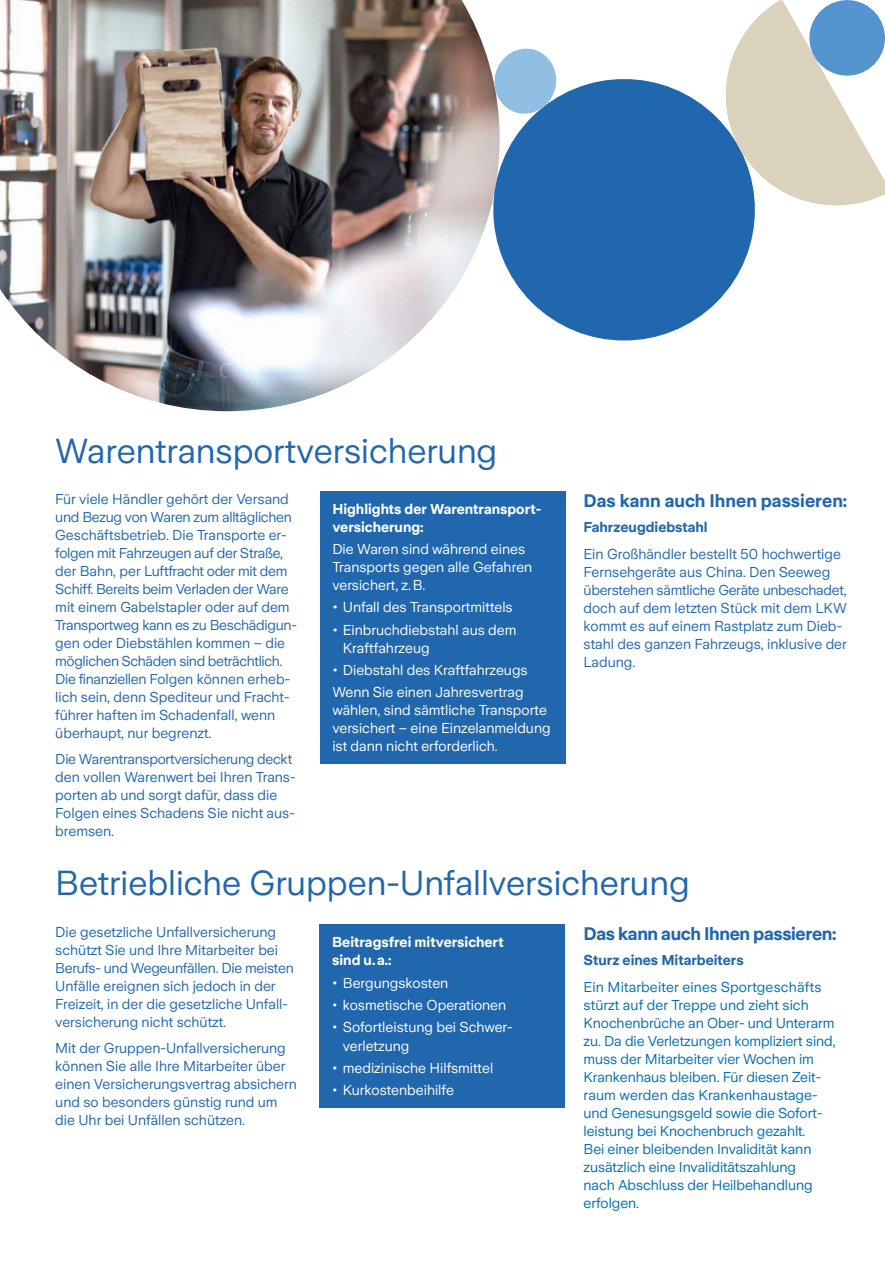
<style>
.page{position:relative;width:885px;height:1263px;background:#fff}
.page>*{position:absolute;margin:0;border:0;box-sizing:border-box;transform-origin:0 0}
.t1{font:34.5px "Zurich Sans";color:#2167ae}
.t2{font:700 18px "Zurich Sans";letter-spacing:-.015em;color:#2167ae}
.t3{font:14.25px/18px "Zurich Sans";color:#2167ae}
.t4{font:14.25px/18px "Zurich Sans";letter-spacing:-.005em;color:#006eb6}
.t5{font:14.25px/18px "Zurich Sans";color:#fff}
.t6{font:700 14.25px/18px "Zurich Sans";color:#fff}
.t7{font:700 14.25px "Zurich Sans";color:#2167ae}
</style>
<div class="page">
<div style="left:319px;top:491px;width:246px;height:273px;background:#2167ae"></div>
<div style="left:319px;top:924px;width:246px;height:184px;background:#2167ae"></div>
<img style="left:0;top:0;width:490px;height:411px">
<svg style="left:480px;top:66px;width:275px;height:287px;fill:#2167ae"></svg>
<svg style="left:710px;top:0;width:174px;height:221px"></svg>
<svg style="left:491px;top:48px;width:68px;height:69px"></svg>
<h1 class="t1" style="left:55px;top:433px;width:443px">Warentransportversicherung</h1>
<p class="t6" style="left:332px;top:500px;width:210px">Highlights der Warentransport&shy;versicherung:</p>
<p class="t5" style="left:332px;top:540px;width:201px">Die Waren sind während eines<br>Transports gegen alle Gefahren versichert, z.B.</p>
<p class="t5" style="left:332px;top:599px;width:182px">• Unfall des Transportmittels</p>
<p class="t5" style="left:343px;top:621px;width:175px;text-indent:-11px">• Einbruchdiebstahl aus dem<br>Kraftfahrzeug</p>
<p class="t5" style="left:332px;top:659px;width:197px;line-height:22.2px">• Diebstahl des Kraftfahrzeugs<br>Wenn Sie einen Jahresvertrag</p>
<p class="t5" style="left:332px;top:701px;width:220px">wählen, sind sämtliche Transporte versichert – eine Einzelanmeldung ist dann nicht erforderlich.</p>
<p class="t3" style="left:55px;top:490px;width:243px">Für viele Händler gehört der Versand und Bezug von Waren zum alltäglichen Geschäftsbetrieb. Die Transporte er&shy;folgen mit Fahrzeugen auf der Straße, der Bahn, per Luftfracht oder mit dem Schiff. Bereits beim Verladen der Ware mit einem Gabelstapler oder auf dem Transportweg kann es zu Beschädigun&shy;gen oder Diebstählen kommen – die möglichen Schäden sind beträchtlich.<br>Die finanziellen Folgen können erheb&shy;lich sein, denn Spediteur und Fracht&shy;führer haften im Schadenfall, wenn überhaupt, nur begrenzt.</p>
<p class="t3" style="left:55px;top:750px;width:242px">Die Warentransportversicherung deckt den vollen Warenwert bei Ihren Trans&shy;porten ab und sorgt dafür, dass die<br>Folgen eines Schadens Sie nicht aus&shy;bremsen.</p>
<p class="t2" style="left:583px;top:491px;width:265px">Das kann auch Ihnen passieren:</p>
<p class="t7" style="left:583px;top:520px;width:126px">Fahrzeugdiebstahl</p>
<p class="t3" style="left:583px;top:545px;width:265px">Ein Großhändler bestellt 50 hochwertige Fernsehgeräte aus China. Den Seeweg überstehen sämtliche Geräte unbeschadet, doch auf dem letzten Stück mit dem LKW kommt es auf einem Rastplatz zum Dieb&shy;stahl des ganzen Fahrzeugs, inklusive der Ladung.</p>
<h1 class="t1" style="left:55px;top:864px;width:636px">Betriebliche Gruppen-Unfallversicherung</h1>
<p class="t6" style="left:332px;top:933px;width:173px;line-height:18.5px">Beitragsfrei mitversichert sind u.a.:</p>
<p class="t5" style="left:332px;top:974px;width:118px">• Bergungskosten</p>
<p class="t5" style="left:332px;top:996px;width:175px">• kosmetische Operationen</p>
<p class="t5" style="left:343px;top:1018px;width:171px;line-height:18.5px;text-indent:-11px">• Sofortleistung bei Schwer&shy;verletzung</p>
<p class="t5" style="left:332px;top:1059px;width:162px">• medizinische Hilfsmittel</p>
<p class="t5" style="left:332px;top:1081px;width:123px">• Kurkostenbeihilfe</p>
<p class="t3" style="left:55px;top:923px;width:240px">Die gesetzliche Unfallversicherung schützt Sie und Ihre Mitarbeiter bei Berufs- und Wegeunfällen. Die meisten Unfälle ereignen sich jedoch in der Freizeit, in der die gesetzliche Unfall&shy;versicherung nicht schützt.</p>
<p class="t3" style="left:55px;top:1039px;width:243px">Mit der Gruppen-Unfallversicherung können Sie alle Ihre Mitarbeiter über einen Versicherungsvertrag absichern und so besonders günstig rund um die Uhr bei Unfällen schützen.</p>
<p class="t2" style="left:583px;top:924px;width:254px">Das kann auch Ihnen passieren:</p>
<p class="t7" style="left:583px;top:952px;width:162px">Sturz eines Mitarbeiters</p>
<p class="t4" style="left:583px;top:978px;width:253px">Ein Mitarbeiter eines Sportgeschäfts stürzt auf der Treppe und zieht sich Knochenbrüche an Ober- und Unterarm zu. Da die Verletzungen kompliziert sind, muss der Mitarbeiter vier Wochen im Krankenhaus bleiben. Für diesen Zeit&shy;raum werden das Krankenhaustage&shy;und Genesungsgeld sowie die Sofort&shy;leistung bei Knochenbruch gezahlt.<br>Bei einer bleibenden Invalidität kann zusätzlich eine Invaliditätszahlung<br>nach Abschluss der Heilbehandlung erfolgen.</p>
</div>
